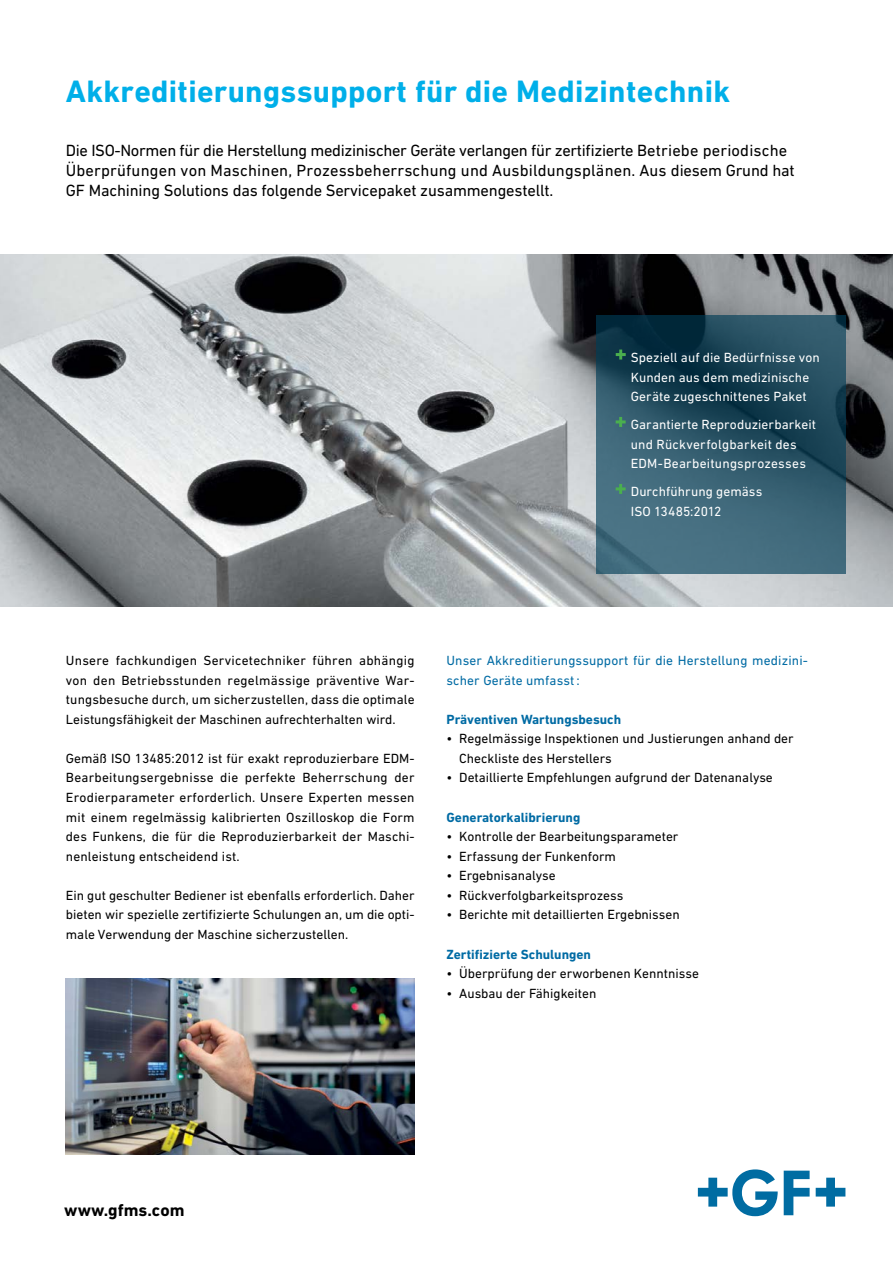
<style>
.page{position:relative;width:893px;height:1263px;background:#fff}
.page>*{position:absolute;margin:0;border:0;box-sizing:border-box;transform-origin:0 0}
.t1{font:700 31.5px "DIN Next W1 G";letter-spacing:.01em;color:#00afe9}
.t2{font:700 17.55px "DIN Next W1 G";color:#000}
.t3{font:16.5px/19.5px "DIN Next W1 G";letter-spacing:-.01em;color:#000}
.t4{font:13.5px/19.5px "DIN Next W1 G";color:#000;text-align:justify}
.t5{font:13.5px/19.5px "DIN Next W1 G";letter-spacing:.01em;color:#fff}
.t6{font:13.5px/19.5px "DIN Next W1 G";letter-spacing:.01em;color:#006ba4}
.t7{font:700 13.5px "DIN Next W1 G";color:#006ba4}
</style>
<div class="page">
<svg style="left:698px;top:1169px;width:80px;height:47px"></svg>
<svg style="left:784px;top:1170px;width:26px;height:45px"></svg>
<svg style="left:816px;top:1178px;width:29px;height:28px"></svg>
<img style="left:0;top:254px;width:893px;height:352px">
<svg style="left:597px;top:315px;width:249px;height:259px;background:#2d5668"></svg>
<svg style="left:616px;top:350px;width:10px;height:10px"></svg>
<svg style="left:616px;top:417px;width:10px;height:10px"></svg>
<svg style="left:616px;top:484px;width:10px;height:10px"></svg>
<img style="left:66px;top:978px;width:349px;height:176px">
<h1 class="t1" style="left:66px;top:73px;width:666px">Akkreditierungssupport für die Medizintechnik</h1>
<p class="t3" style="left:66px;top:141px;width:730px">Die ISO-Normen für die Herstellung medizinischer Geräte verlangen für zertifizierte Betriebe periodische<br>Überprüfungen von Maschinen, Prozessbeherrschung und Ausbildungsplänen. Aus diesem Grund hat<br>GF Machining Solutions das folgende Servicepaket zusammengestellt.</p>
<p class="t5" style="left:631px;top:348px;width:190px">Speziell auf die Bedürfnisse von<br>Kunden aus dem medizinische<br>Geräte zugeschnittenes Paket</p>
<p class="t5" style="left:631px;top:415px;width:187px">Garantierte Reproduzierbarkeit und Rückverfolgbarkeit des<br>EDM-Bearbeitungsprozesses</p>
<p class="t5" style="left:631px;top:482px;width:133px">Durchführung gemäss<br>ISO 13485:2012</p>
<p class="t4" style="left:66px;top:650px;width:350px">Unsere fachkundigen Servicetechniker führen abhängig von den Betriebsstunden regelmässige präventive War&shy;tungsbesuche durch, um sicherzustellen, dass die optimale Leistungsfähigkeit der Maschinen aufrechterhalten wird.</p>
<p class="t4" style="left:66px;top:748px;width:350px">Gemäß ISO 13485:2012 ist für exakt reproduzierbare EDM-Bearbeitungsergebnisse die perfekte Beherrschung der Erodierparameter erforderlich. Unsere Experten messen mit einem regelmässig kalibrierten Oszilloskop die Form des Funkens, die für die Reproduzierbarkeit der Maschi&shy;nenleistung entscheidend ist.</p>
<p class="t4" style="left:66px;top:885px;width:350px">Ein gut geschulter Bediener ist ebenfalls erforderlich. Daher bieten wir spezielle zertifizierte Schulungen an, um die opti&shy;male Verwendung der Maschine sicherzustellen.</p>
<p class="t6" style="left:446px;top:651px;width:363px">Unser Akkreditierungssupport für die Herstellung medizini&shy;scher Geräte umfasst:</p>
<p class="t7" style="left:446px;top:711px;width:176px">Präventiven Wartungsbesuch</p>
<p class="t4" style="left:459px;top:729px;width:336px;text-indent:-13px">• Regelmässige Inspektionen und Justierungen anhand der<br>Checkliste des Herstellers</p>
<p class="t4" style="left:446px;top:768px;width:328px">• Detaillierte Empfehlungen aufgrund der Datenanalyse</p>
<p class="t7" style="left:446px;top:809px;width:135px">Generatorkalibrierung</p>
<p class="t4" style="left:446px;top:827px;width:233px">• Kontrolle der Bearbeitungsparameter</p>
<p class="t4" style="left:446px;top:846px;width:171px">• Erfassung der Funkenform</p>
<p class="t4" style="left:446px;top:866px;width:111px">• Ergebnisanalyse</p>
<p class="t4" style="left:446px;top:885px;width:178px">• Rückverfolgbarkeitsprozess</p>
<p class="t4" style="left:446px;top:905px;width:235px">• Berichte mit detaillierten Ergebnissen</p>
<p class="t7" style="left:446px;top:946px;width:146px">Zertifizierte Schulungen</p>
<p class="t4" style="left:446px;top:963px;width:254px">• Überprüfung der erworbenen Kenntnisse</p>
<p class="t4" style="left:446px;top:983px;width:151px">• Ausbau der Fähigkeiten</p>
<p class="t2" style="left:64px;top:1200px;width:122px">www.gfms.com</p>
</div>
